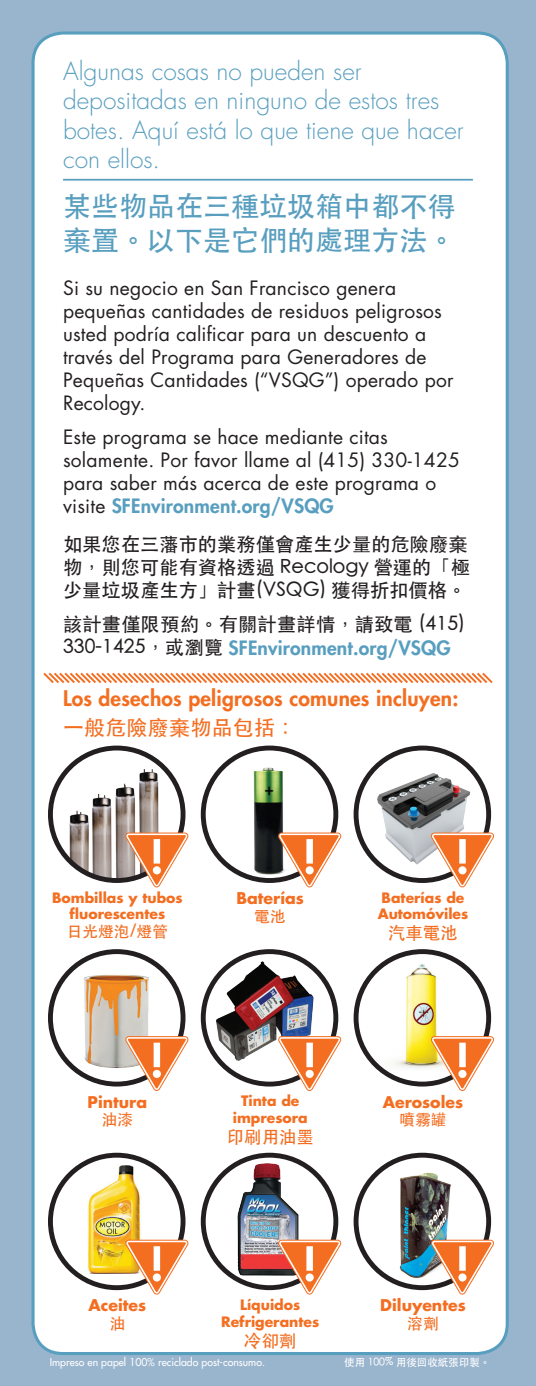
<style>
.page{position:relative;width:536px;height:1386px;background:#99b4cd}
.page>*{position:absolute;margin:0;border:0;box-sizing:border-box;transform-origin:0 0}
.t1{font:500 28px/33.6px "ST Heiti TC";color:#589ebf}
.t2{font:300 24.5px/29.4px "Futura Std";color:#589ebf}
.t3{font:800 21px "Futura Std";letter-spacing:.01em;color:#f36e21}
.t4{font:500 21px "ST Heiti TC";letter-spacing:.01em;color:#f36e21}
.t5{font:19.25px/23.1px "Futura Std";letter-spacing:.01em;color:#231f20}
.t6{font:500 19.25px/23.1px "ST Heiti TC";color:#231f20}
.t7{font:800 19.25px "Futura Std";letter-spacing:.01em;color:#589ebf}
.t8{font:500 17.5px "ST Heiti TC";color:#f36e21}
.t9{font:700 15.75px "Futura Std";color:#f36e21}
.t10{font:500 15.75px "ST Heiti TC";color:#f36e21}
.t11{font:700 14px/16.8px "Futura Std";color:#f36e21;text-align:center}
.t12{font:500 10.5px "Futura Std";color:#fff}
.t13{font:500 10.5px "ST Heiti TC";color:#fff}
.s1{font-weight:800;color:#589ebf}
.s2{font-family:"ST Heiti TC";font-weight:500;color:#231f20}
</style>
<div class="page">
<div style="left:33px;top:33px;width:474px;height:1321px;background:#fff;border-radius:30px"></div>
<div style="left:31px;top:32px;width:477px;height:1323px;border:3px solid #589ebf;border-radius:30px"></div>
<hr style="left:63px;top:179px;width:409px;height:2px;background:#589ebf">
<img style="left:67px;top:763px;width:94px;height:118px">
<div style="left:48px;top:746px;width:137px;height:137px;border:5px solid #231f20;border-radius:50%"></div>
<svg style="left:125px;top:833px;width:63px;height:54px"></svg>
<img style="left:220px;top:748px;width:96px;height:133px">
<div style="left:201px;top:746px;width:137px;height:137px;border:5px solid #231f20;border-radius:50%"></div>
<svg style="left:278px;top:833px;width:63px;height:54px"></svg>
<img style="left:359px;top:763px;width:129px;height:109px">
<div style="left:353px;top:746px;width:138px;height:137px;border:5px solid #231f20;border-radius:50%"></div>
<svg style="left:430px;top:833px;width:64px;height:54px"></svg>
<img style="left:66px;top:952px;width:99px;height:127px">
<div style="left:48px;top:949px;width:137px;height:138px;border:5px solid #231f20;border-radius:50%"></div>
<svg style="left:125px;top:1036px;width:63px;height:55px"></svg>
<img style="left:210px;top:960px;width:105px;height:101px">
<div style="left:201px;top:949px;width:137px;height:138px;border:5px solid #231f20;border-radius:50%"></div>
<svg style="left:278px;top:1036px;width:63px;height:55px"></svg>
<img style="left:359px;top:956px;width:129px;height:114px">
<div style="left:353px;top:949px;width:138px;height:138px;border:5px solid #231f20;border-radius:50%"></div>
<svg style="left:430px;top:1036px;width:64px;height:55px"></svg>
<img style="left:88px;top:1165px;width:54px;height:109px">
<div style="left:48px;top:1153px;width:137px;height:137px;border:5px solid #231f20;border-radius:50%"></div>
<svg style="left:125px;top:1240px;width:63px;height:55px"></svg>
<img style="left:237px;top:1163px;width:61px;height:113px">
<div style="left:201px;top:1153px;width:137px;height:137px;border:5px solid #231f20;border-radius:50%"></div>
<svg style="left:278px;top:1240px;width:63px;height:55px"></svg>
<img style="left:385px;top:1166px;width:70px;height:116px">
<div style="left:353px;top:1153px;width:138px;height:137px;border:5px solid #231f20;border-radius:50%"></div>
<svg style="left:430px;top:1240px;width:64px;height:55px"></svg>
<svg style="left:43px;top:672px;width:450px;height:11px"></svg>
<p class="t2" style="left:63px;top:57px;width:402px">Algunas cosas no pueden ser depositadas en ninguno de estos tres botes. Aquí está lo que tiene que hacer con ellos.</p>
<h1 class="t1" style="left:63px;top:189px;width:393px">某些物品在三種垃圾箱中都不得棄置。以下是它們的處理方法。</h1>
<p class="t5" style="left:63px;top:277px;width:392px">Si su negocio en San Francisco genera pequeñas cantidades de residuos peligrosos usted podría calificar para un descuento a través del Programa para Generadores de Pequeñas Cantidades (“VSQG”) operado por Recology.</p>
<p class="t5" style="left:63px;top:426px;width:398px">Este programa se hace mediante citas solamente. Por favor llame al (415) 330-1425 para saber más acerca de este programa o visite <span class="s1">SFEnvironment.org/VSQG</span></p>
<p class="t6" style="left:63px;top:532px;width:408px">如果您在三藩市的業務僅會產生少量的危險廢棄物，則您可能有資格透過 Recology 營運的「極少量垃圾產生方」計畫(VSQG) 獲得折扣價格。</p>
<p class="t6" style="left:63px;top:612px;width:403px">該計畫僅限預約。有關計畫詳情，請致電 (415)</p>
<p class="t7" style="left:63px;top:636px;width:389px"><span class="s2">330-1425，或瀏覽</span> SFEnvironment.org/VSQG</p>
<p class="t3" style="left:63px;top:685px;width:397px">Los desechos peligrosos comunes incluyen:</p>
<p class="t4" style="left:63px;top:716px;width:235px">一般危險廢棄物品包括：</p>
<p class="t11" style="left:52px;top:889px;width:132px">Bombillas y tubos fluorescentes</p>
<p class="t10" style="left:67px;top:923px;width:103px">日光燈泡/燈管</p>
<p class="t9" style="left:236px;top:888px;width:69px">Baterías</p>
<p class="t10" style="left:254px;top:908px;width:33px">電池</p>
<p class="t9" style="left:88px;top:1091px;width:61px">Pintura</p>
<p class="t10" style="left:102px;top:1111px;width:33px">油漆</p>
<p class="t11" style="left:233px;top:1092px;width:76px">Tinta de impresora</p>
<p class="t8" style="left:226px;top:1127px;width:89px">印刷用油墨</p>
<p class="t11" style="left:377px;top:889px;width:92px;text-align:left">Baterías de<br>Automóviles</p>
<p class="t8" style="left:388px;top:923px;width:71px">汽車電池</p>
<p class="t9" style="left:383px;top:1091px;width:82px">Aerosoles</p>
<p class="t10" style="left:399px;top:1111px;width:49px">噴霧罐</p>
<p class="t9" style="left:89px;top:1295px;width:59px">Aceites</p>
<p class="t10" style="left:109px;top:1315px;width:17px">油</p>
<p class="t11" style="left:221px;top:1296px;width:99px">Líquidos<br>Refrigerantes</p>
<p class="t8" style="left:244px;top:1331px;width:54px">冷卻劑</p>
<p class="t9" style="left:380px;top:1295px;width:87px">Diluyentes</p>
<p class="t10" style="left:407px;top:1315px;width:33px">溶劑</p>
<p class="t12" style="left:50px;top:1356px;width:217px">Impreso en papel 100% reciclado post-consumo.</p>
<p class="t13" style="left:344px;top:1356px;width:148px">使用 100% 用後回收紙張印製。</p>
</div>
